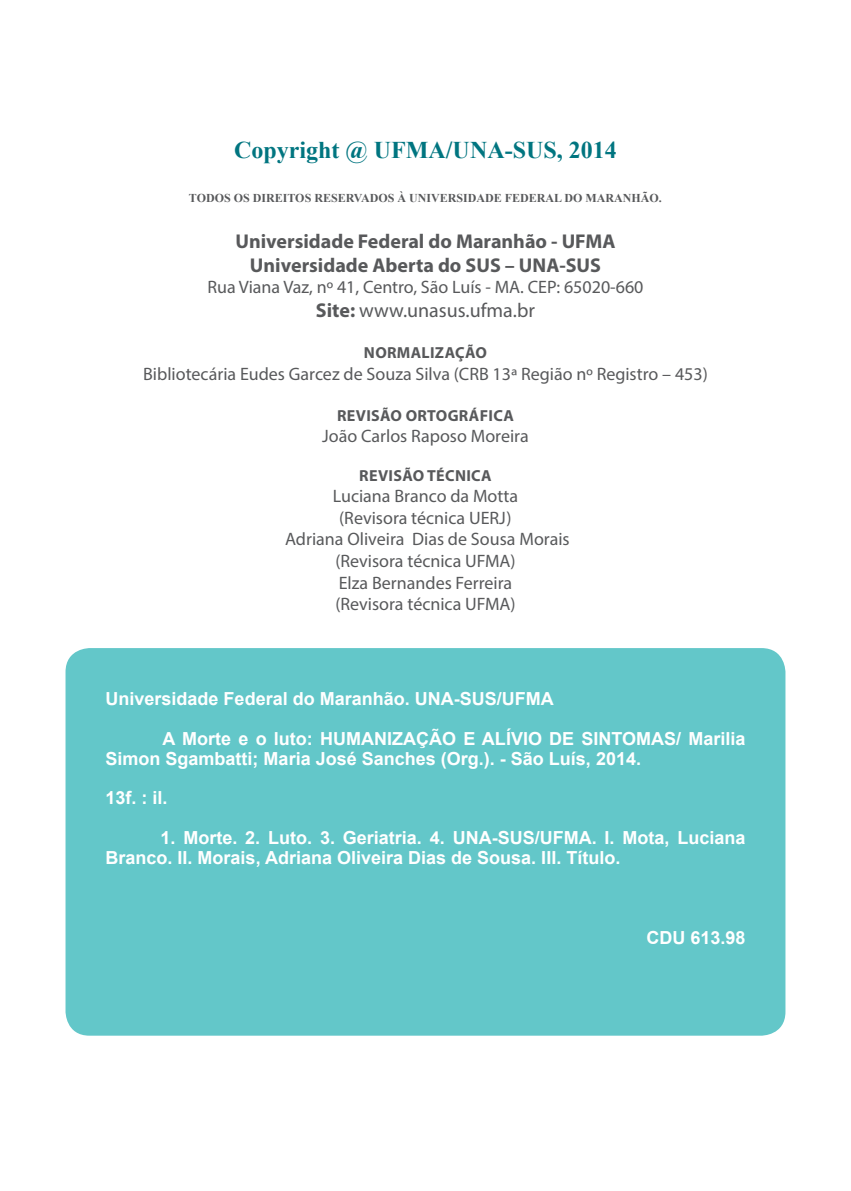
<style>
.page{position:relative;width:851px;height:1191px;background:#fff}
.page>*{position:absolute;margin:0;border:0;box-sizing:border-box;transform-origin:0 0}
.t1{font:700 24px "Times New Roman";color:#007580}
.t2{font:700 20px/24px "Myriad Pro";color:#58595b;text-align:center}
.t3{font:20px "Myriad Pro";color:#58595b}
.t4{font:700 18px/19.8px "Arial";color:#fff}
.t5{font:18px/21.6px "Myriad Pro";color:#58595b;text-align:center}
.t6{font:700 16px "Myriad Pro";letter-spacing:.02em;color:#58595b}
.t7{font:700 12px "Times New Roman";color:#58595b}
.s1{font-weight:700}
</style>
<div class="page">
<div style="left:65px;top:648px;width:720px;height:387px;background:#63c7c9;border-radius:24px"></div>
<h1 class="t1" style="left:234px;top:133px;width:384px">COPYRIGHT @ UFMA/UNA-SUS, 2014</h1>
<p class="t7" style="left:189px;top:190px;width:474px">TODOS OS DIREITOS RESERVADOS À UNIVERSIDADE FEDERAL DO MARANHÃO.</p>
<p class="t2" style="left:235px;top:228px;width:381px">Universidade Federal do Maranhão - UFMA<br>Universidade Aberta do SUS – UNA-SUS</p>
<p class="t5" style="left:207px;top:276px;width:437px">Rua Viana Vaz, nº 41, Centro, São Luís - MA. CEP: 65020-660</p>
<p class="t3" style="left:316px;top:298px;width:220px"><span class="s1">Site:</span> www.unasus.ufma.br</p>
<p class="t6" style="left:364px;top:342px;width:22px">Normali</p>
<p class="t6" style="left:435px;top:342px;width:42px">zação</p>
<p class="t5" style="left:143px;top:362px;width:566px">Bibliotecária Eudes Garcez de Souza Silva (CRB 13ª Região nº Registro – 453)</p>
<p class="t6" style="left:337px;top:405px;width:20px">Revisão</p>
<p class="t6" style="left:405px;top:405px;width:12px">ortogr</p>
<p class="t6" style="left:469px;top:405px;width:20px">áfica</p>
<p class="t5" style="left:322px;top:425px;width:208px">João Carlos Raposo Moreira</p>
<p class="t6" style="left:359px;top:465px;width:20px">Revisão</p>
<p class="t6" style="left:427px;top:465px;width:29px">técnica</p>
<p class="t5" style="left:285px;top:485px;width:286px">Luciana Branco da Motta<br>(Revisora técnica UERJ)<br>Adriana Oliveira Dias de Sousa Morais (Revisora técnica UFMA)<br>Elza Bernandes Ferreira<br>(Revisora técnica UFMA)</p>
<p class="t4" style="left:105px;top:689px;width:450px">Universidade Federal do Maranhão. UNA-SUS/UFMA</p>
<p class="t4" style="left:105px;top:729px;width:641px;text-indent:57px">A Morte e o luto: HUMANIZAÇÃO E ALÍVIO DE SINTOMAS/ Marilia<br>Simon Sgambatti; Maria José Sanches (Org.). - São Luís, 2014.</p>
<p class="t4" style="left:105px;top:788px;width:64px">13f. : il.</p>
<p class="t4" style="left:105px;top:828px;width:641px;text-indent:55px">1. Morte. 2. Luto. 3. Geriatria. 4. UNA-SUS/UFMA. I. Mota, Luciana<br>Branco. II. Morais, Adriana Oliveira Dias de Sousa. III. Título.</p>
<p class="t4" style="left:646px;top:928px;width:101px">CDU 613.98</p>
</div>
